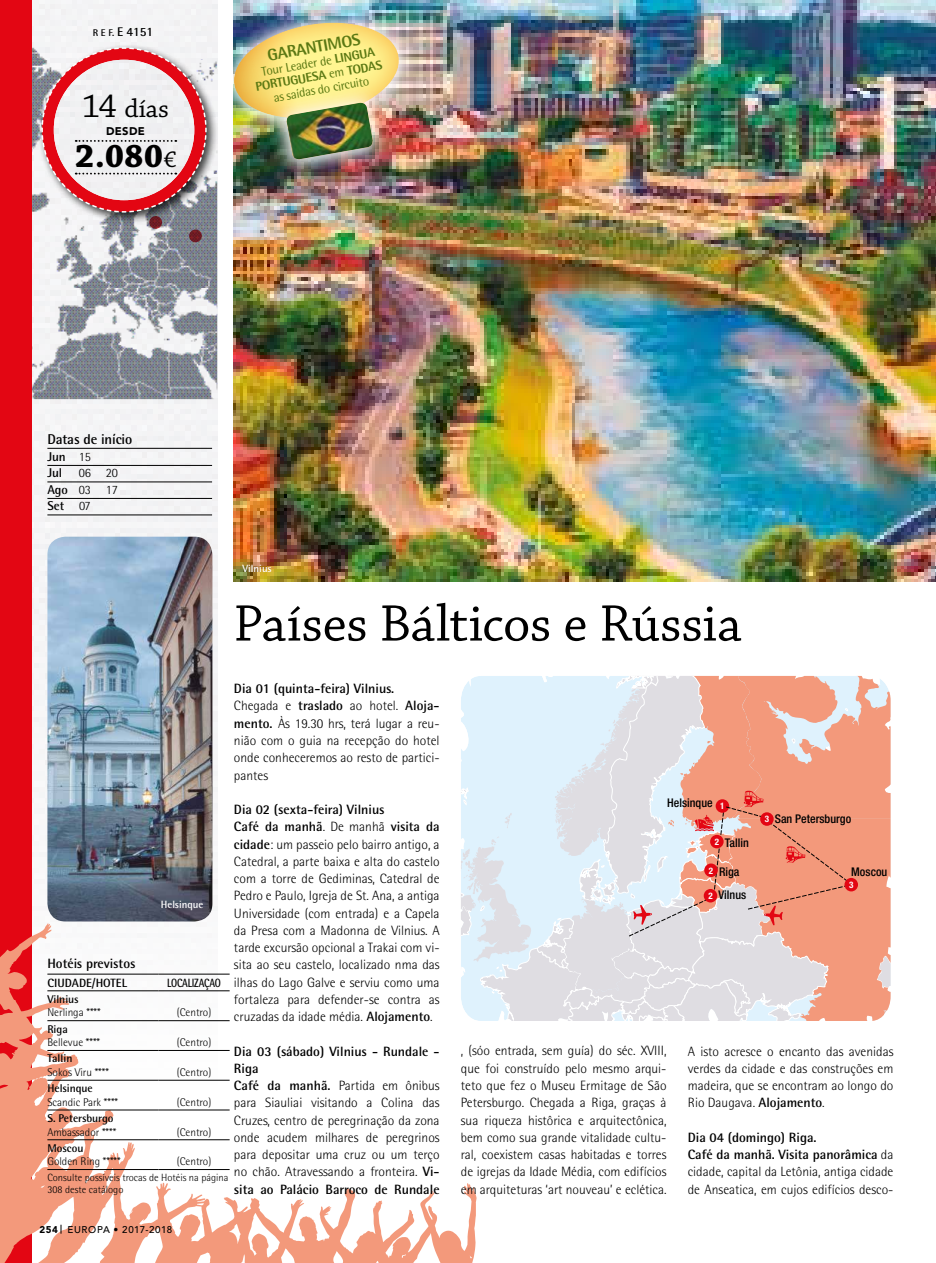
<style>
.page{position:relative;width:936px;height:1263px;background:#fff}
.page>*{position:absolute;margin:0;border:0;box-sizing:border-box;transform-origin:0 0}
.t1{font:54px "Chaparral Pro";letter-spacing:-.01em;color:#000}
.t2{font:700 34.5px "Chaparral Pro";color:#000}
.t3{font:27px "Chaparral Pro";color:#000}
.t4{font:800 16.5px "Rotis Semi Sans Std";color:#5b7813}
.t5{font:700 14.25px "Rotis Semi Sans Std";letter-spacing:-.01em;color:#000}
.t6{font:300 13.5px/17.2px "Rotis Semi Sans Std";color:#000}
.t7{font:700 13.5px "Rotis Semi Sans Std";color:#000}
.t8{font:12.75px/13.8px "Rotis Semi Sans Std";color:#5b7813;text-align:center}
.t9{font:300 12.75px/16.5px "Rotis Semi Sans Std";color:#000;text-align:justify}
.t10{font:700 12.75px/16.5px "Rotis Semi Sans Std";color:#000}
.t11{font:700 12.6px "Rotis Semi Sans Std";color:#000}
.t12{font:500 condensed 12px "Helvetica Neue LT Std";color:#000}
.t13{font:700 12px "Rotis Semi Sans Std";color:#000}
.t14{font:700 12px "Rotis Semi Sans Std";letter-spacing:-.02em;color:#000;scale:.8 1}
.t15{font:300 11.25px "Rotis Semi Sans Std";color:#000}
.t16{font:700 11.25px "Rotis Semi Sans Std";color:#000}
.t17{font:900 11.1px "Avenir LT Std";letter-spacing:.03em;color:#000}
.t18{font:300 10.5px/12px "Rotis Semi Sans Std";color:#000}
.t19{font:700 10.5px "Rotis Semi Sans Std";color:#fff}
.t20{font:500 9.75px "Avenir LT Std";letter-spacing:.06em;color:#000}
.t21{font:700 condensed 9px "Helvetica Neue LT Std";color:#fff}
.s1{font-size:9.75px}
.s2{font-size:34.95px}
.s3{font-weight:400;font-size:24.3px}
.s4{font-weight:800}
.s5{font-weight:300}
.s6{font-weight:700}
.s7{font-weight:900}
</style>
<div class="page">
<img style="left:32px;top:0;width:185px;height:922px">
<div style="left:0;top:0;width:32px;height:1263px;background:#e30613"></div>
<svg style="left:0;top:923px;width:476px;height:340px"></svg>
<img style="left:32px;top:4px;width:185px;height:395px">
<div style="left:38px;top:44px;width:181px;height:181px;background:#000;opacity:.75"></div>
<svg style="left:0;top:1216px;width:314px;height:18px"></svg>
<hr style="left:47px;top:974px;width:111px;height:1px;background:#000">
<hr style="left:158px;top:974px;width:71px;height:1px;background:#000">
<hr style="left:47px;top:990px;width:111px;height:1px;background:#000">
<hr style="left:158px;top:990px;width:71px;height:1px;background:#000">
<hr style="left:47px;top:1020px;width:111px;height:1px;background:#000">
<hr style="left:158px;top:1020px;width:71px;height:1px;background:#000">
<hr style="left:47px;top:1050px;width:111px;height:1px;background:#000">
<hr style="left:158px;top:1050px;width:71px;height:1px;background:#000">
<hr style="left:47px;top:1080px;width:111px;height:1px;background:#000">
<hr style="left:158px;top:1080px;width:71px;height:1px;background:#000">
<hr style="left:47px;top:1110px;width:111px;height:1px;background:#000">
<hr style="left:158px;top:1110px;width:71px;height:1px;background:#000">
<hr style="left:47px;top:1139px;width:111px;height:1px;background:#000">
<hr style="left:158px;top:1139px;width:71px;height:1px;background:#000">
<hr style="left:47px;top:1169px;width:111px;height:1px;background:#000">
<hr style="left:158px;top:1169px;width:71px;height:1px;background:#000">
<hr style="left:47px;top:448px;width:165px;height:1px;background:#000">
<hr style="left:47px;top:465px;width:165px;height:1px;background:#000">
<hr style="left:47px;top:482px;width:165px;height:1px;background:#000">
<hr style="left:47px;top:498px;width:165px;height:1px;background:#000">
<hr style="left:47px;top:515px;width:165px;height:1px;background:#000">
<svg style="left:149px;top:216px;width:13px;height:13px"></svg>
<svg style="left:189px;top:230px;width:13px;height:12px"></svg>
<svg style="left:461px;top:676px;width:430px;height:345px;background:#e6cbc6"></svg>
<img style="left:233px;top:0;width:702px;height:582px">
<img style="left:47px;top:537px;width:165px;height:384px">
<img style="left:41px;top:0;width:388px;height:213px">
<p class="t11" style="left:93px;top:24px;width:62px"><span class="s1">R E F.</span> E 4151</p>
<h3 class="t3" style="left:82px;top:93px;width:88px"><span class="s2">14</span> días</h3>
<p class="t17" style="left:106px;top:125px;width:40px">DESDE</p>
<h2 class="t2" style="left:75px;top:136px;width:103px">2.080<span class="s3">€</span></h2>
<p class="t4" style="left:266px;top:45px;width:96px;rotate:-10deg">GARANTIMOS</p>
<p class="t8" style="left:252px;top:66px;width:130px;rotate:-10deg">Tour Leader de <span class="s4">LINGUA<br>PORTUGUESA</span> em <span class="s4">TODAS </span>as saídas do circuito</p>
<p class="t5" style="left:47px;top:431px;width:86px">Datas de início</p>
<p class="t10" style="left:47px;top:448px;width:45px">Jun <span class="s5">15<br></span>Jul</p>
<p class="t9" style="left:47px;top:465px;width:72px;text-indent:31px">06 20<br><span class="s6">Ago</span> 03 17<br><span class="s6">Set</span> 07</p>
<p class="t19" style="left:242px;top:562px;width:31px">Vilnius</p>
<h1 class="t1" style="left:233px;top:594px;width:510px">Países Bálticos e Rússia</h1>
<p class="t6" style="left:234px;top:680px;width:207px"><span class="s6">Dia 01 (quinta-feira) Vilnius.<br></span>Chegada e <span class="s6">traslado</span> ao hotel. <span class="s6">Aloja&shy;mento.</span> Às 19.30 hrs, terá lugar a reu&shy;nião com o guia na recepção do hotel onde conheceremos ao resto de partici&shy;pantes</p>
<p class="t6" style="left:234px;top:801px;width:207px"><span class="s6">Dia 02 (sexta-feira) Vilnius<br>Café da manhã</span>. De manhã <span class="s6">visita da cidade</span>: um passeio pelo bairro antigo, a Catedral, a parte baixa e alta do castelo com a torre de Gediminas, Catedral de Pedro e Paulo, Igreja de St. Ana, a antiga Universidade (com entrada) e a Capela da Presa com a Madonna de Vilnius. A tarde excursão opcional a Trakai com vi&shy;sita ao seu castelo, localizado nma das ilhas do Lago Galve e serviu como uma fortaleza para defender-se contra as cruzadas da idade média. <span class="s6">Alojamento</span>.</p>
<p class="t6" style="left:234px;top:1042px;width:207px"><span class="s6">Dia 03 (sábado) Vilnius - Rundale -<br>Riga<br>Café da manhã.</span> Partida em ônibus para Siauliai visitando a Colina das<br>Cruzes, centro de peregrinação da zona onde acudem milhares de peregrinos para depositar uma cruz ou um terço no chão. Atravessando a fronteira. <span class="s6">Vi&shy;sita ao Palácio Barroco de Rundale</span></p>
<p class="t19" style="left:161px;top:898px;width:44px">Helsinque</p>
<p class="t7" style="left:47px;top:955px;width:90px">Hotéis previstos</p>
<p class="t13" style="left:47px;top:975px;width:81px">CIUDADE/HOTEL</p>
<p class="t14" style="left:167px;top:975px;width:69px">LOCALIZAÇAO</p>
<p class="t16" style="left:47px;top:992px;width:33px">Vilnius</p>
<p class="t15" style="left:47px;top:1006px;width:55px">Nerlinga ****</p>
<p class="t15" style="left:177px;top:1006px;width:36px">(Centro)</p>
<p class="t16" style="left:47px;top:1022px;width:22px">Riga</p>
<p class="t15" style="left:47px;top:1036px;width:54px">Bellevue ****</p>
<p class="t15" style="left:177px;top:1036px;width:36px">(Centro)</p>
<p class="t16" style="left:47px;top:1052px;width:27px">Tallin</p>
<p class="t15" style="left:47px;top:1066px;width:63px">Sokos Viru ****</p>
<p class="t15" style="left:177px;top:1066px;width:36px">(Centro)</p>
<p class="t16" style="left:47px;top:1081px;width:47px">Helsinque</p>
<p class="t15" style="left:47px;top:1095px;width:72px">Scandic Park ****</p>
<p class="t15" style="left:177px;top:1095px;width:36px">(Centro)</p>
<p class="t16" style="left:47px;top:1111px;width:68px">S. Petersburgo</p>
<p class="t15" style="left:47px;top:1125px;width:70px">Ambassador ****</p>
<p class="t15" style="left:177px;top:1125px;width:36px">(Centro)</p>
<p class="t16" style="left:47px;top:1141px;width:38px">Moscou</p>
<p class="t15" style="left:47px;top:1155px;width:75px">Golden Ring *****</p>
<p class="t15" style="left:177px;top:1155px;width:36px">(Centro)</p>
<p class="t18" style="left:47px;top:1171px;width:183px">Consulte possíveis trocas de Hotéis na página<br>308 deste catálogo</p>
<p class="t20" style="left:40px;top:1224px;width:134px"><span class="s7">254</span> EUROPA • 2017-2018</p>
<p class="t12" style="left:667px;top:795px;width:47px">Helsinque</p>
<p class="t21" style="left:720px;top:801px;width:6px">1</p>
<p class="t12" style="left:714px;top:835px;width:36px"><sup>2</sup> Tallin</p>
<p class="t12" style="left:719px;top:864px;width:22px">Riga</p>
<p class="t21" style="left:708px;top:865px;width:6px">2</p>
<p class="t12" style="left:718px;top:888px;width:29px">Vilnus</p>
<p class="t21" style="left:708px;top:890px;width:6px">2</p>
<p class="t12" style="left:774px;top:811px;width:78px">San Petersburgo</p>
<p class="t21" style="left:764px;top:814px;width:6px">3</p>
<p class="t12" style="left:851px;top:864px;width:37px">Moscou</p>
<p class="t21" style="left:849px;top:879px;width:6px">3</p>
<p class="t6" style="left:461px;top:1042px;width:207px;text-align:justify">, (sóo entrada, sem guía) do séc. XVIII, que foi construído pelo mesmo arqui&shy;teto que fez o Museu Ermitage de São Petersburgo. Chegada a Riga, graças à sua riqueza histôrica e arquitectônica, bem como sua grande vitalidade cultu&shy;ral, coexistem casas habitadas e torres de igrejas da Idade Média, com edifícios em arquiteturas ‘art nouveau’ e eclética.</p>
<p class="t6" style="left:687px;top:1042px;width:207px;text-align:justify">A isto acresce o encanto das avenidas verdes da cidade e das construções em madeira, que se encontram ao longo do Rio Daugava. <span class="s6">Alojamento</span>.</p>
<p class="t6" style="left:687px;top:1128px;width:207px"><span class="s6">Dia 04 (domingo) Riga.<br>Café da manhã. Visita panorâmica</span> da cidade, capital da Letônia, antiga cidade de Anseatica, em cujos edifícios desco-</p>
</div>
